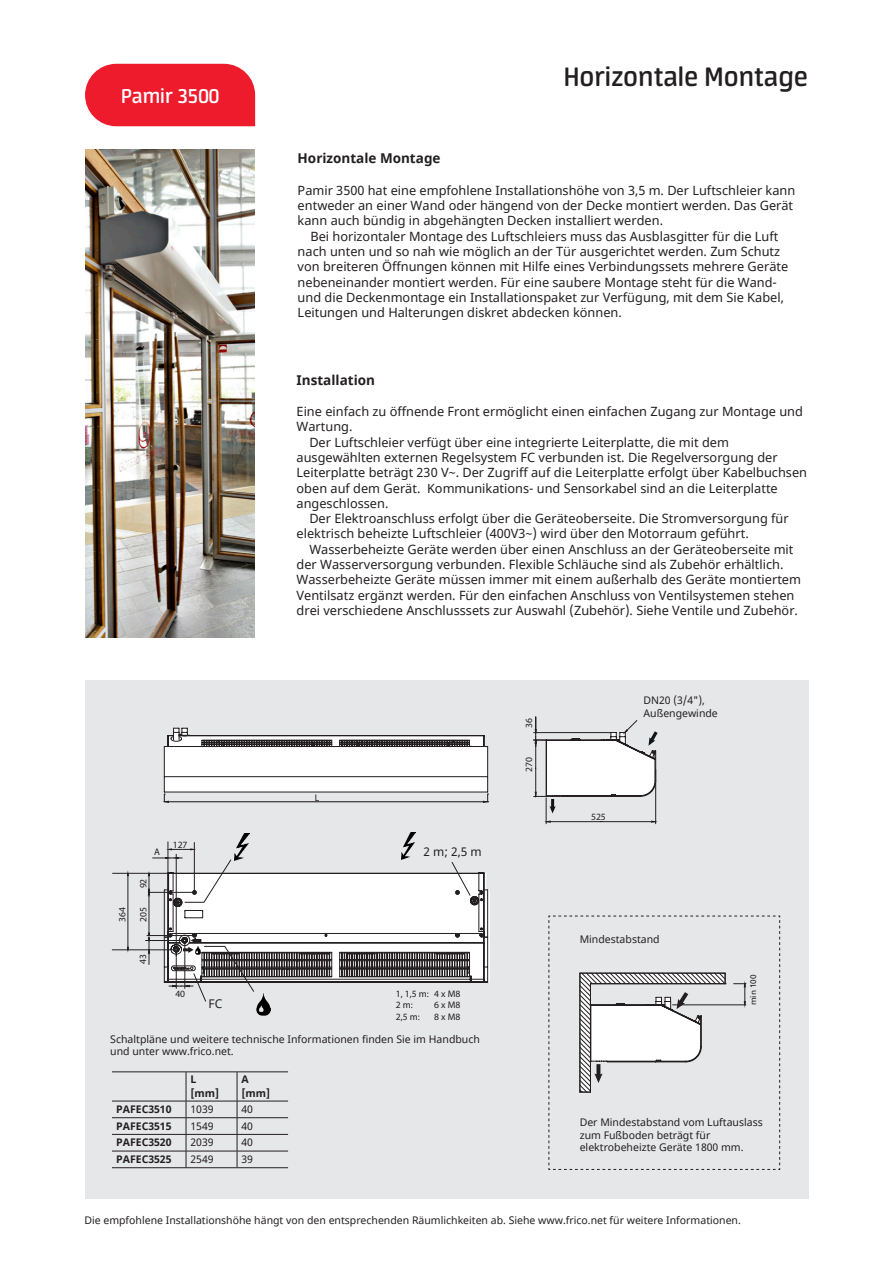
<style>
.page{position:relative;width:893px;height:1263px;background:#fff}
.page>*{position:absolute;margin:0;border:0;box-sizing:border-box;transform-origin:0 0}
.huvudh{font:600 30px "Neuron";color:#231f20}
.t1{font:600 22.5px "Neuron";color:#fff}
.t2{font:700 13.5px "Noto Sans";color:#231f20}
.brd2{font:12.75px/15.3px "Noto Sans";color:#231f20}
.brd{font:12.75px/15.3px "Noto Sans";color:#231f20}
.bildfot{font:12px "Noto Sans";color:#231f20}
.bildfot-2{font:10.5px/12.6px "Noto Sans";color:#231f20}
.tabhuvud{font:700 10.5px/13.5px "Noto Sans";color:#231f20}
.tabtxt{font:10.5px "Noto Sans";color:#231f20}
.t3{font:9.6px/11.6px "Univers";color:#231f20}
.t4{font:8.25px "Univers";color:#231f20}
</style>
<div class="page">
<img style="left:85px;top:149px;width:170px;height:489px">
<div style="left:85px;top:680px;width:723px;height:519px;background:#e6e7e9"></div>
<hr style="left:112px;top:949px;width:62px;height:1px;background:#231f20">
<hr style="left:146px;top:940px;width:37px;height:1px;background:#231f20">
<hr style="left:112px;top:873px;width:56px;height:1px;background:#231f20">
<hr style="left:128px;top:876px;width:1px;height:74px;background:#231f20">
<div style="left:85px;top:64px;width:170px;height:62px;background:#ee1b2c"></div>
<hr style="left:112px;top:1101px;width:74px;height:1px;background:#231f20">
<hr style="left:112px;top:1117px;width:74px;height:1px;background:#231f20">
<svg style="left:148px;top:717px;width:632px;height:453px"></svg>
<hr style="left:112px;top:1071px;width:74px;height:1px;background:#231f20">
<hr style="left:186px;top:1071px;width:51px;height:1px;background:#231f20">
<hr style="left:237px;top:1071px;width:51px;height:1px;background:#231f20">
<hr style="left:112px;top:1134px;width:74px;height:1px;background:#231f20">
<hr style="left:186px;top:1134px;width:51px;height:1px;background:#231f20">
<hr style="left:237px;top:1134px;width:51px;height:1px;background:#231f20">
<hr style="left:112px;top:1151px;width:74px;height:1px;background:#231f20">
<hr style="left:186px;top:1151px;width:51px;height:1px;background:#231f20">
<hr style="left:237px;top:1151px;width:51px;height:1px;background:#231f20">
<hr style="left:112px;top:1167px;width:74px;height:1px;background:#231f20">
<hr style="left:186px;top:1167px;width:51px;height:1px;background:#231f20">
<hr style="left:237px;top:1167px;width:51px;height:1px;background:#231f20">
<h2 class="t1" style="left:121px;top:83px;width:100px">Pamir 3500</h2>
<p class="t3" style="left:116px;top:922px;width:16px;rotate:-90deg">364</p>
<p class="t3" style="left:154px;top:846px;width:7px">A</p>
<p class="t3" style="left:137px;top:888px;width:11px;rotate:-90deg">92</p>
<p class="t3" style="left:137px;top:922px;width:16px;rotate:-90deg">205</p>
<p class="t3" style="left:137px;top:964px;width:11px;rotate:-90deg">43</p>
<p class="t3" style="left:173px;top:838px;width:16px">127</p>
<p class="t3" style="left:175px;top:988px;width:11px">40</p>
<p class="bildfot" style="left:209px;top:996px;width:15px">FC</p>
<p class="huvudh" style="left:564px;top:60px;width:246px">Horizontale Montage</p>
<p class="t2" style="left:298px;top:149px;width:144px">Horizontale Montage</p>
<p class="brd" style="left:298px;top:183px;width:499px">Pamir 3500 hat eine empfohlene Installationshöhe von 3,5 m. Der Luftschleier kann entweder an einer Wand oder hängend von der Decke montiert werden. Das Gerät kann auch bündig in abgehängten Decken installiert werden.</p>
<p class="brd2" style="left:298px;top:229px;width:492px;text-indent:13px">Bei horizontaler Montage des Luftschleiers muss das Ausblasgitter für die Luft nach unten und so nah wie möglich an der Tür ausgerichtet werden. Zum Schutz von breiteren Öffnungen können mit Hilfe eines Verbindungssets mehrere Geräte nebeneinander montiert werden. Für eine saubere Montage steht für die Wand&shy;und die Deckenmontage ein Installationspaket zur Verfügung, mit dem Sie Kabel, Leitungen und Halterungen diskret abdecken können.</p>
<p class="t2" style="left:297px;top:370px;width:80px">Installation</p>
<p class="brd" style="left:297px;top:404px;width:508px">Eine einfach zu öffnende Front ermöglicht einen einfachen Zugang zur Montage und<br>Wartung.</p>
<p class="brd2" style="left:297px;top:435px;width:512px;text-indent:13px">Der Luftschleier verfügt über eine integrierte Leiterplatte, die mit dem ausgewählten externen Regelsystem FC verbunden ist. Die Regelversorgung der Leiterplatte beträgt 230 V~. Der Zugriff auf die Leiterplatte erfolgt über Kabelbuchsen oben auf dem Gerät. Kommunikations- und Sensorkabel sind an die Leiterplatte angeschlossen.</p>
<p class="brd2" style="left:297px;top:511px;width:494px;text-indent:13px">Der Elektroanschluss erfolgt über die Geräteoberseite. Die Stromversorgung für elektrisch beheizte Luftschleier (400V3~) wird über den Motorraum geführt.</p>
<p class="brd2" style="left:297px;top:542px;width:506px;text-indent:13px">Wasserbeheizte Geräte werden über einen Anschluss an der Geräteoberseite mit der Wasserversorgung verbunden. Flexible Schläuche sind als Zubehör erhältlich.<br>Wasserbeheizte Geräte müssen immer mit einem außerhalb des Geräte montiertem Ventilsatz ergänzt werden. Für den einfachen Anschluss von Ventilsystemen stehen drei verschiedene Anschlusssets zur Auswahl (Zubehör). Siehe Ventile und Zubehör.</p>
<p class="t3" style="left:315px;top:791px;width:6px">L</p>
<p class="bildfot" style="left:424px;top:843px;width:60px">2 m; 2,5 m</p>
<p class="t3" style="left:523px;top:728px;width:11px;rotate:-90deg">36</p>
<p class="t3" style="left:523px;top:772px;width:16px;rotate:-90deg">270</p>
<p class="t3" style="left:396px;top:988px;width:66px">1, 1,5 m: 4 x M8<br>2 m:</p>
<p class="t3" style="left:434px;top:999px;width:28px">6 x M8</p>
<p class="t3" style="left:396px;top:1011px;width:25px">2,5 m:</p>
<p class="t3" style="left:434px;top:1011px;width:28px">8 x M8</p>
<p class="t3" style="left:591px;top:811px;width:16px">525</p>
<p class="bildfot-2" style="left:643px;top:695px;width:76px">DN20 (3/4"),<br>Außengewinde</p>
<p class="bildfot-2" style="left:580px;top:933px;width:81px">Mindestabstand</p>
<p class="t4" style="left:748px;top:1005px;width:33px;rotate:-90deg">min 100</p>
<p class="bildfot-2" style="left:110px;top:1033px;width:371px">Schaltpläne und weitere technische Informationen finden Sie im Handbuch und unter www.frico.net.</p>
<p class="tabhuvud" style="left:190px;top:1073px;width:30px">L [mm]</p>
<p class="tabhuvud" style="left:242px;top:1073px;width:30px">A [mm]</p>
<p class="tabhuvud" style="left:116px;top:1103px;width:57px">PAFEC3510</p>
<p class="tabtxt" style="left:190px;top:1102px;width:25px">1039</p>
<p class="tabtxt" style="left:242px;top:1102px;width:13px">40</p>
<p class="tabhuvud" style="left:116px;top:1119px;width:57px">PAFEC3515</p>
<p class="tabtxt" style="left:190px;top:1119px;width:25px">1549</p>
<p class="tabtxt" style="left:242px;top:1119px;width:13px">40</p>
<p class="tabhuvud" style="left:116px;top:1136px;width:57px">PAFEC3520</p>
<p class="tabtxt" style="left:190px;top:1135px;width:25px">2039</p>
<p class="tabtxt" style="left:242px;top:1135px;width:13px">40</p>
<p class="tabhuvud" style="left:116px;top:1153px;width:57px">PAFEC3525</p>
<p class="tabtxt" style="left:190px;top:1152px;width:25px">2549</p>
<p class="tabtxt" style="left:242px;top:1152px;width:13px">39</p>
<p class="bildfot-2" style="left:580px;top:1116px;width:185px">Der Mindestabstand vom Luftauslass zum Fußboden beträgt für elektrobeheizte Geräte 1800 mm.</p>
<p class="bildfot-2" style="left:84px;top:1214px;width:658px">Die empfohlene Installationshöhe hängt von den entsprechenden Räumlichkeiten ab. Siehe www.frico.net für weitere Informationen.</p>
</div>
